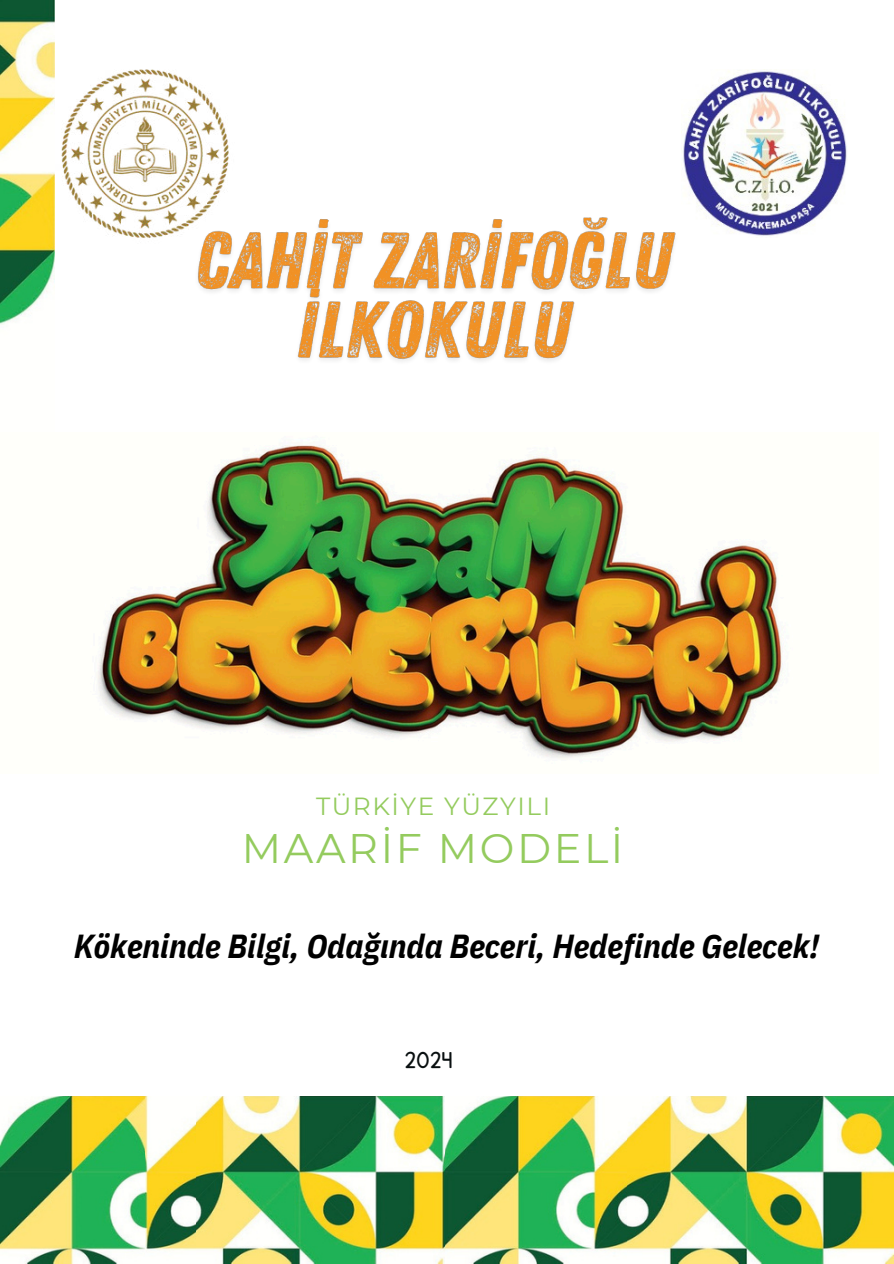
<style>
.page{position:relative;width:894px;height:1264px;background:#fff}
.page>*{position:absolute;margin:0;border:0;box-sizing:border-box;transform-origin:0 0}
.t1{font:41.25px "Montserrat";letter-spacing:.065em;color:#94cb5e}
.t2{font:italic 700 33.15px "IBM Plex Sans Cond";color:#000}
.t3{font:27px "KG Primary Penmanship";color:#090f10}
.t4{font:24.75px "Montserrat";letter-spacing:.065em;color:#94cb5e}
</style>
<div class="page">
<img style="left:54px;top:62px;width:175px;height:183px">
<img style="left:0;top:0;width:54px;height:325px">
<img style="left:0;top:1096px;width:893px;height:167px">
<img style="left:97px;top:445px;width:686px;height:314px">
<img style="left:681px;top:70px;width:166px;height:166px">
<img style="left:190px;top:213px;width:493px;height:148px">
<p class="t4" style="left:316px;top:789px;width:236px">TÜRKİYE YÜZYILI</p>
<p class="t1" style="left:242px;top:819px;width:383px">MAARİF MODELİ</p>
<p class="t2" style="left:74px;top:920px;width:746px">Kökeninde Bilgi, Odağında Beceri, Hedefinde Gelecek!</p>
<p class="t3" style="left:405px;top:1046px;width:49px">2024</p>
</div>
